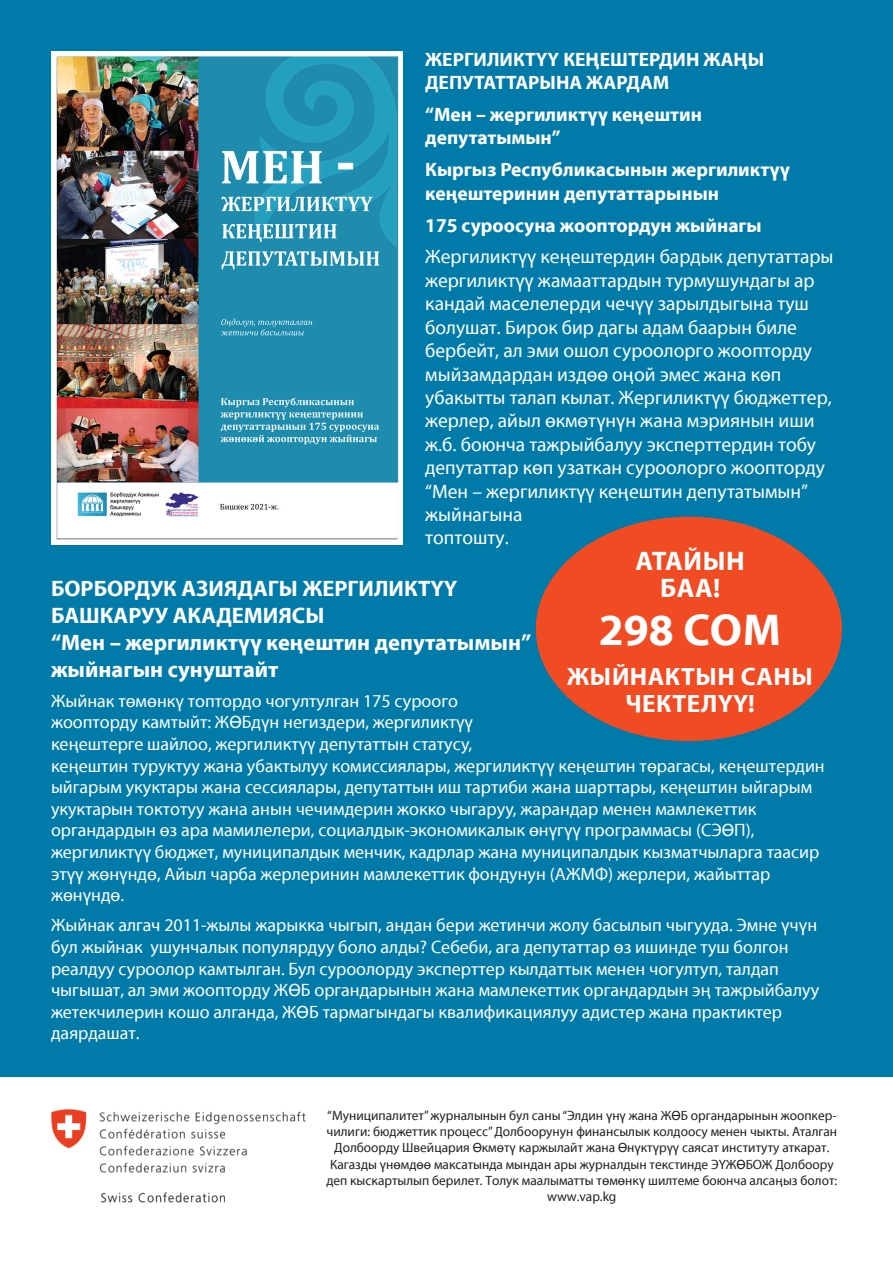
<style>
.page{position:relative;width:893px;height:1263px;background:#fff}
.page>*{position:absolute;margin:0;border:0;box-sizing:border-box;transform-origin:0 0}
.t1{font:700 45px "Myriad Pro KG";color:#fff}
.t2{font:700 27px/27px "Myriad Pro KG";letter-spacing:.02em;color:#fff;text-align:center}
.t3{font:700 25.35px/27px "Myriad Pro KG";letter-spacing:.02em;color:#fff;text-align:center}
.t4{font:700 22.5px/27px "Myriad Pro KG";color:#fff}
.t5{font:19.5px/23.4px "Myriad Pro Regular KG";color:#fff}
.t6{font:700 19.5px/23.4px "Myriad Pro KG";color:#fff}
.t7{font:18px/21.6px "Myriad Pro Regular KG";color:#fff}
.t8{font:13.5px/16.2px "Myriad Pro Regular KG";color:#231f20;text-align:center}
</style>
<div class="page">
<div style="left:0;top:0;width:893px;height:1076px;background:#007aa9"></div>
<div style="left:536px;top:517px;width:306px;height:224px;background:#f04b22;border-radius:50%"></div>
<img style="left:51px;top:51px;width:351px;height:493px">
<img style="left:51px;top:1110px;width:255px;height:93px">
<p class="t6" style="left:425px;top:48px;width:341px">ЖЕРГИЛИКТҮҮ КЕҢЕШТЕРДИН ЖАҢЫ<br>ДЕПУТАТТАРЫНА ЖАРДАМ</p>
<p class="t6" style="left:425px;top:103px;width:278px">“Мен – жергиликтүү кеңештин депутатымын”</p>
<p class="t6" style="left:425px;top:158px;width:366px">Кыргыз Республикасынын жергиликтүү кеңештеринин депутаттарынын</p>
<p class="t6" style="left:425px;top:214px;width:338px">175 суроосуна жооптордун жыйнагы</p>
<p class="t5" style="left:425px;top:246px;width:410px">Жергиликтүү кеңештердин бардык депутаттары жергиликтүү жамааттардын турмушундагы ар кандай маселелерди чечүү зарылдыгына туш болушат. Бирок бир дагы адам баарын биле бербейт, ал эми ошол суроолорго жоопторду мыйзамдардан издөө оңой эмес жана көп убакытты талап кылат. Жергиликтүү бюджеттер, жерлер, айыл өкмөтүнүн жана мэриянын иши ж.б. боюнча тажрыйбалуу эксперттердин тобу депутаттар көп узаткан суроолорго жоопторду “Мен – жергиликтүү кеңештин депутатымын” жыйнагына<br>топтошту.</p>
<h2 class="t2" style="left:635px;top:548px;width:111px">АТАЙЫН<br>БАА!</h2>
<h1 class="t1" style="left:599px;top:605px;width:183px">298 СОМ</h1>
<h3 class="t3" style="left:567px;top:663px;width:247px">ЖЫЙНАКТЫН САНЫ<br>ЧЕКТЕЛҮҮ!</h3>
<p class="t4" style="left:51px;top:575px;width:482px">БОРБОРДУК АЗИЯДАГЫ ЖЕРГИЛИКТҮҮ<br>БАШКАРУУ АКАДЕМИЯСЫ<br>“Мен – жергиликтүү кеңештин депутатымын” жыйнагын сунуштайт</p>
<p class="t7" style="left:51px;top:690px;width:775px">Жыйнак төмөнкү топтордо чогултулган 175 суроого<br>жоопторду камтыйт: ЖӨБдүн негиздери, жергиликтүү<br>кеңештерге шайлоо, жергиликтүү депутаттын статусу,<br>кеңештин туруктуу жана убактылуу комиссиялары, жергиликтүү кеңештин төрагасы, кеңештердин ыйгарым укуктары жана сессиялары, депутаттын иш тартиби жана шарттары, кеңештин ыйгарым укуктарын токтотуу жана анын чечимдерин жокко чыгаруу, жарандар менен мамлекеттик органдардын өз ара мамилелери, социалдык-экономикалык өнүгүү программасы (СЭӨП), жергиликтүү бюджет, муниципалдык менчик, кадрлар жана муниципалдык кызматчыларга таасир этүү жөнүндө, Айыл чарба жерлеринин мамлекеттик фондунун (АЖМФ) жерлери, жайыттар жөнүндө.</p>
<p class="t7" style="left:51px;top:915px;width:770px">Жыйнак алгач 2011-жылы жарыкка чыгып, андан бери жетинчи жолу басылып чыгууда. Эмне үчүн бул жыйнак ушунчалык популярдуу боло алды? Себеби, ага депутаттар өз ишинде туш болгон реалдуу суроолор камтылган. Бул суроолорду эксперттер кылдаттык менен чогултуп, талдап чыгышат, ал эми жоопторду ЖӨБ органдарынын жана мамлекеттик органдардын эң тажрыйбалуу жетекчилерин кошо алганда, ЖӨБ тармагындагы квалификациялуу адистер жана практиктер даярдашат.</p>
<p class="t8" style="left:326px;top:1108px;width:512px">“Муниципалитет” журналынын бул саны “Элдин үнү жана ЖӨБ органдарынын жоопкер&shy;чилиги: бюджеттик процесс” Долбоорунун финансылык колдоосу менен чыкты. Аталган Долбоорду Швейцария Өкмөтү каржылайт жана Өнүктүрүү саясат институту аткарат.<br>Кагазды үнөмдөө максатында мындан ары журналдын текстинде ЭҮЖӨБОЖ Долбоору деп кыскартылып берилет. Толук маалыматты төмөнкү шилтеме боюнча алсаңыз болот: www.vap.kg</p>
</div>
